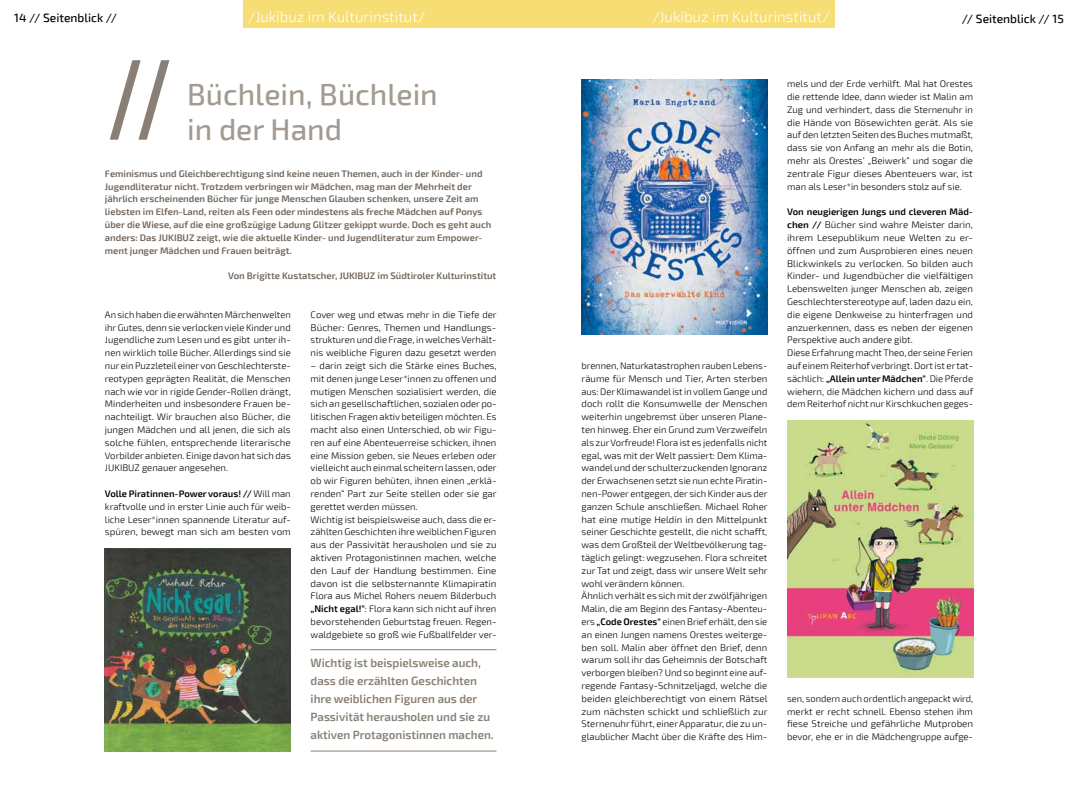
<style>
.page{position:relative;width:1078px;height:794px;background:#fff}
.page>*{position:absolute;margin:0;border:0;box-sizing:border-box;transform-origin:0 0}
.t1{font:800 103.7px "Exo 2";color:#897f75;scale:.56 1}
.t2{font:500 30px/35px "Exo 2";color:#a39b91}
.t3{font:300 15px "Exo 2";color:#fff}
.t4{font:600 12px/18px "Exo 2";letter-spacing:-.005em;color:#897f75}
.t5{font:500 12px "Exo 2";color:#000}
.t6{font:300 9.5px/12.8px "Exo 2";color:#000;text-align:justify}
.t7{font:600 9.5px/12.8px "Exo 2";color:#70655a}
.s1{font-weight:600}
</style>
<div class="page">
<div style="left:539px;top:0;width:294px;height:28px;background:#f6dd74"></div>
<div style="left:244px;top:0;width:295px;height:28px;background:#f6dd74"></div>
<hr style="left:310px;top:649px;width:186px;height:1px;background:#897f75">
<hr style="left:310px;top:750px;width:186px;height:1px;background:#897f75">
<img style="left:105px;top:548px;width:186px;height:203px">
<img style="left:581px;top:80px;width:186px;height:255px">
<img style="left:787px;top:420px;width:185px;height:258px">
<p class="t5" style="left:14px;top:11px;width:104px">14 // Seitenblick //</p>
<h3 class="t3" style="left:248px;top:8px;width:179px">/Jukibuz im Kulturinstitut/</h3>
<h3 class="t3" style="left:652px;top:8px;width:179px">/Jukibuz im Kulturinstitut/</h3>
<p class="t5" style="left:961px;top:11px;width:103px">// Seitenblick // 15</p>
<h1 class="t1" style="left:109px;top:32px;width:111px">//</h1>
<h2 class="t2" style="left:187px;top:77px;width:252px">Büchlein, Büchlein in der Hand</h2>
<p class="t7" style="left:105px;top:167px;width:388px">Feminismus und Gleichberechtigung sind keine neuen Themen, auch in der Kinder- und Jugendliteratur nicht. Trotzdem verbringen wir Mädchen, mag man der Mehrheit der jährlich erscheinenden Bücher für junge Menschen Glauben schenken, unsere Zeit am liebsten im Elfen-Land, reiten als Feen oder mindestens als freche Mädchen auf Ponys über die Wiese, auf die eine großzügige Ladung Glitzer gekippt wurde. Doch es geht auch anders: Das JUKIBUZ zeigt, wie die aktuelle Kinder- und Jugendliteratur zum Empower&shy;ment junger Mädchen und Frauen beiträgt.</p>
<p class="t7" style="left:228px;top:270px;width:269px">Von Brigitte Kustatscher, JUKIBUZ im Südtiroler Kulturinstitut</p>
<p class="t6" style="left:105px;top:308px;width:187px">An sich haben die erwähnten Märchenwelten ihr Gutes, denn sie verlocken viele Kinder und Jugendliche zum Lesen und es gibt unter ih&shy;nen wirklich tolle Bücher. Allerdings sind sie nur ein Puzzleteil einer von Geschlechterste&shy;reotypen geprägten Realität, die Menschen nach wie vor in rigide Gender-Rollen drängt, Minderheiten und insbesondere Frauen be&shy;nachteiligt. Wir brauchen also Bücher, die jungen Mädchen und all jenen, die sich als solche fühlen, entsprechende literarische Vorbilder anbieten. Einige davon hat sich das JUKIBUZ genauer angesehen.</p>
<p class="t6" style="left:105px;top:487px;width:187px"><span class="s1">Volle Piratinnen-Power voraus! //</span> Will man kraftvolle und in erster Linie auch für weib&shy;liche Leser*innen spannende Literatur auf&shy;spüren, bewegt man sich am besten vom</p>
<p class="t6" style="left:310px;top:308px;width:187px">Cover weg und etwas mehr in die Tiefe der Bücher: Genres, Themen und Handlungs&shy;strukturen und die Frage, in welches Verhält&shy;nis weibliche Figuren dazu gesetzt werden</p>
<p class="t6" style="left:310px;top:359px;width:187px;text-align:left">– darin zeigt sich die Stärke eines Buches, mit denen junge Leser*innen zu offenen und mutigen Menschen sozialisiert werden, die sich an gesellschaftlichen, sozialen oder po&shy;litischen Fragen aktiv beteiligen möchten. Es macht also einen Unterschied, ob wir Figu&shy;ren auf eine Abenteuerreise schicken, ihnen eine Mission geben, sie Neues erleben oder vielleicht auch einmal scheitern lassen, oder ob wir Figuren behüten, ihnen einen „erklä&shy;renden“ Part zur Seite stellen oder sie gar gerettet werden müssen.<br>Wichtig ist beispielsweise auch, dass die er&shy;zählten Geschichten ihre weiblichen Figuren aus der Passivität herausholen und sie zu aktiven Protagonistinnen machen, welche den Lauf der Handlung bestimmen. Eine davon ist die selbsternannte Klimapiratin Flora aus Michel Rohers neuem Bilderbuch <span class="s1">„Nicht egal!"</span>: Flora kann sich nicht auf ihren bevorstehenden Geburtstag freuen. Regen&shy;waldgebiete so groß wie Fußballfelder ver-</p>
<p class="t4" style="left:310px;top:654px;width:184px">Wichtig ist beispielsweise auch, dass die erzählten Geschichten ihre weiblichen Figuren aus der Passivität herausholen und sie zu aktiven Protagonistinnen machen.</p>
<p class="t6" style="left:581px;top:359px;width:187px;text-align:left">brennen, Naturkatastrophen rauben Lebens&shy;räume für Mensch und Tier, Arten sterben aus: Der Klimawandel ist in vollem Gange und doch rollt die Konsumwelle der Menschen weiterhin ungebremst über unseren Plane&shy;ten hinweg. Eher ein Grund zum Verzweifeln als zur Vorfreude! Flora ist es jedenfalls nicht egal, was mit der Welt passiert: Dem Klima&shy;wandel und der schulterzuckenden Ignoranz der Erwachsenen setzt sie nun echte Piratin&shy;nen-Power entgegen, der sich Kinder aus der ganzen Schule anschließen. Michael Roher hat eine mutige Heldin in den Mittelpunkt seiner Geschichte gestellt, die nicht schafft, was dem Großteil der Weltbevölkerung tag&shy;täglich gelingt: wegzusehen. Flora schreitet zur Tat und zeigt, dass wir unsere Welt sehr wohl verändern können.<br>Ähnlich verhält es sich mit der zwölfjährigen Malin, die am Beginn des Fantasy-Abenteu&shy;ers <span class="s1">„Code Orestes"</span> einen Brief erhält, den sie an einen Jungen namens Orestes weiterge&shy;ben soll. Malin aber öffnet den Brief, denn warum soll ihr das Geheimnis der Botschaft verborgen bleiben? Und so beginnt eine auf&shy;regende Fantasy-Schnitzeljagd, welche die beiden gleichberechtigt von einem Rätsel zum nächsten schickt und schließlich zur Sternenuhr führt, einer Apparatur, die zu un&shy;glaublicher Macht über die Kräfte des Him-</p>
<p class="t6" style="left:787px;top:78px;width:187px">mels und der Erde verhilft. Mal hat Orestes die rettende Idee, dann wieder ist Malin am Zug und verhindert, dass die Sternenuhr in die Hände von Bösewichten gerät. Als sie auf den letzten Seiten des Buches mutmaßt, dass sie von Anfang an mehr als die Botin, mehr als Orestes‘ „Beiwerk“ und sogar die zentrale Figur dieses Abenteuers war, ist man als Leser*in besonders stolz auf sie.</p>
<p class="t6" style="left:787px;top:206px;width:187px;text-align:left"><span class="s1">Von neugierigen Jungs und cleveren Mäd&shy;chen //</span> Bücher sind wahre Meister darin, ihrem Lesepublikum neue Welten zu er&shy;öffnen und zum Ausprobieren eines neuen Blickwinkels zu verlocken. So bilden auch Kinder- und Jugendbücher die vielfältigen Lebenswelten junger Menschen ab, zeigen Geschlechterstereotype auf, laden dazu ein, die eigene Denkweise zu hinterfragen und anzuerkennen, dass es neben der eigenen Perspektive auch andere gibt.<br>Diese Erfahrung macht Theo, der seine Ferien auf einem Reiterhof verbringt. Dort ist er tat&shy;sächlich: <span class="s1">„Allein unter Mädchen"</span>. Die Pferde wiehern, die Mädchen kichern und dass auf dem Reiterhof nicht nur Kirschkuchen geges-</p>
<p class="t6" style="left:787px;top:692px;width:187px">sen, sondern auch ordentlich angepackt wird, merkt er recht schnell. Ebenso stehen ihm fiese Streiche und gefährliche Mutproben bevor, ehe er in die Mädchengruppe aufge-</p>
</div>
